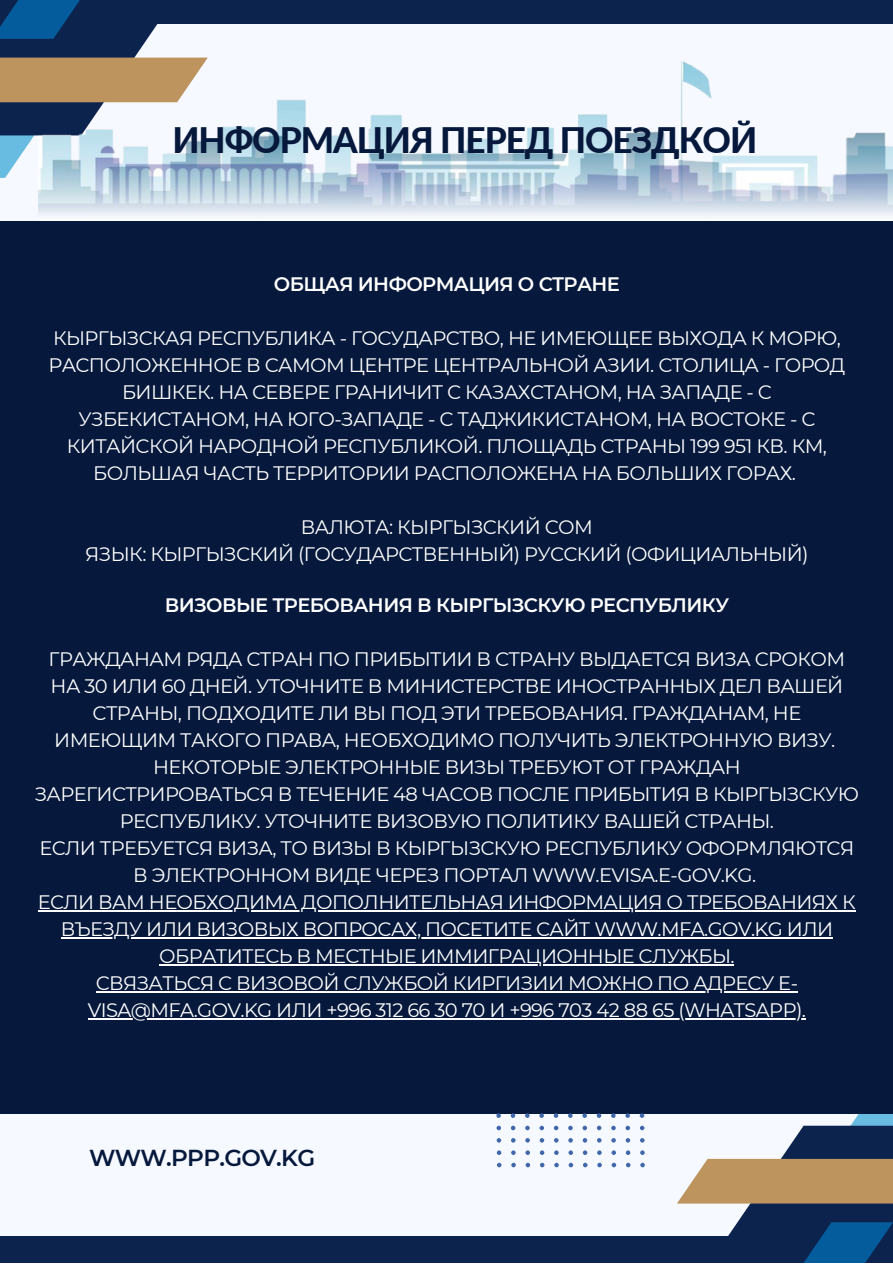
<style>
.page{position:relative;width:893px;height:1264px;background:#fff}
.page>*{position:absolute;margin:0;border:0;box-sizing:border-box;transform-origin:0 0}
.t1{font:800 35.1px "Lato";letter-spacing:-.03em;color:#06193c}
.t2{font:600 23.1px "Montserrat";letter-spacing:-.03em;color:#06193c}
.t3{font:19.5px/27px "Montserrat";letter-spacing:-.03em;color:#fff;text-align:center}
.t4{font:600 19.5px "Montserrat";letter-spacing:-.03em;color:#fff}
</style>
<div class="page">
<div style="left:0;top:0;width:892px;height:1262px;background:#f6f9ff"></div>
<svg style="left:0;top:0;width:208px;height:178px"></svg>
<div style="left:139px;top:0;width:753px;height:24px;background:#0c234d"></div>
<svg style="left:677px;top:1113px;width:215px;height:149px"></svg>
<div style="left:0;top:1235px;width:745px;height:27px;background:#0c234d"></div>
<div style="left:0;top:221px;width:892px;height:892px;background:#06193c"></div>
<svg style="left:496px;top:1113px;width:5px;height:4px"></svg>
<svg style="left:510px;top:1113px;width:5px;height:4px"></svg>
<svg style="left:525px;top:1113px;width:4px;height:4px"></svg>
<svg style="left:539px;top:1113px;width:5px;height:4px"></svg>
<svg style="left:553px;top:1113px;width:5px;height:4px"></svg>
<svg style="left:568px;top:1113px;width:4px;height:4px"></svg>
<svg style="left:582px;top:1113px;width:5px;height:4px"></svg>
<svg style="left:596px;top:1113px;width:5px;height:4px"></svg>
<svg style="left:611px;top:1113px;width:4px;height:4px"></svg>
<svg style="left:625px;top:1113px;width:5px;height:4px"></svg>
<svg style="left:639px;top:1113px;width:5px;height:4px"></svg>
<svg style="left:496px;top:1125px;width:5px;height:5px"></svg>
<svg style="left:496px;top:1138px;width:5px;height:4px"></svg>
<svg style="left:496px;top:1150px;width:5px;height:4px"></svg>
<svg style="left:497px;top:1162px;width:4px;height:5px"></svg>
<svg style="left:511px;top:1125px;width:4px;height:5px"></svg>
<svg style="left:525px;top:1125px;width:4px;height:5px"></svg>
<svg style="left:539px;top:1125px;width:5px;height:5px"></svg>
<svg style="left:554px;top:1125px;width:4px;height:5px"></svg>
<svg style="left:568px;top:1125px;width:4px;height:5px"></svg>
<svg style="left:582px;top:1125px;width:5px;height:5px"></svg>
<svg style="left:597px;top:1125px;width:4px;height:5px"></svg>
<svg style="left:611px;top:1125px;width:4px;height:5px"></svg>
<svg style="left:625px;top:1125px;width:5px;height:5px"></svg>
<svg style="left:640px;top:1125px;width:4px;height:5px"></svg>
<svg style="left:511px;top:1138px;width:4px;height:4px"></svg>
<svg style="left:525px;top:1138px;width:5px;height:4px"></svg>
<svg style="left:539px;top:1138px;width:5px;height:4px"></svg>
<svg style="left:554px;top:1138px;width:4px;height:4px"></svg>
<svg style="left:568px;top:1138px;width:5px;height:4px"></svg>
<svg style="left:582px;top:1138px;width:5px;height:4px"></svg>
<svg style="left:597px;top:1138px;width:4px;height:4px"></svg>
<svg style="left:611px;top:1138px;width:5px;height:4px"></svg>
<svg style="left:625px;top:1138px;width:5px;height:4px"></svg>
<svg style="left:640px;top:1138px;width:4px;height:4px"></svg>
<svg style="left:511px;top:1150px;width:4px;height:4px"></svg>
<svg style="left:525px;top:1150px;width:5px;height:4px"></svg>
<svg style="left:539px;top:1150px;width:5px;height:4px"></svg>
<svg style="left:554px;top:1150px;width:4px;height:4px"></svg>
<svg style="left:568px;top:1150px;width:5px;height:4px"></svg>
<svg style="left:582px;top:1150px;width:5px;height:4px"></svg>
<svg style="left:597px;top:1150px;width:4px;height:4px"></svg>
<svg style="left:611px;top:1150px;width:5px;height:4px"></svg>
<svg style="left:625px;top:1150px;width:5px;height:4px"></svg>
<svg style="left:640px;top:1150px;width:4px;height:4px"></svg>
<svg style="left:511px;top:1162px;width:4px;height:5px"></svg>
<svg style="left:525px;top:1162px;width:5px;height:5px"></svg>
<svg style="left:540px;top:1162px;width:4px;height:5px"></svg>
<svg style="left:554px;top:1162px;width:4px;height:5px"></svg>
<svg style="left:568px;top:1162px;width:5px;height:5px"></svg>
<svg style="left:583px;top:1162px;width:4px;height:5px"></svg>
<svg style="left:597px;top:1162px;width:4px;height:5px"></svg>
<svg style="left:611px;top:1162px;width:5px;height:5px"></svg>
<svg style="left:626px;top:1162px;width:4px;height:5px"></svg>
<svg style="left:640px;top:1162px;width:4px;height:5px"></svg>
<img style="left:39px;top:61px;width:853px;height:153px">
<hr style="left:38px;top:910px;width:817px;height:1px;background:#fff">
<hr style="left:61px;top:937px;width:771px;height:1px;background:#fff">
<hr style="left:159px;top:964px;width:575px;height:1px;background:#fff">
<hr style="left:96px;top:991px;width:701px;height:1px;background:#fff">
<hr style="left:88px;top:1018px;width:717px;height:1px;background:#fff">
<p class="t1" style="left:172px;top:119px;width:586px">ИНФОРМАЦИЯ ПЕРЕД ПОЕЗДКОЙ</p>
<p class="t4" style="left:274px;top:272px;width:347px">ОБЩАЯ ИНФОРМАЦИЯ О СТРАНЕ</p>
<p class="t3" style="left:48px;top:324px;width:798px">КЫРГЫЗСКАЯ РЕСПУБЛИКА - ГОСУДАРСТВО, НЕ ИМЕЮЩЕЕ ВЫХОДА К МОРЮ, РАСПОЛОЖЕННОЕ В САМОМ ЦЕНТРЕ ЦЕНТРАЛЬНОЙ АЗИИ. СТОЛИЦА - ГОРОД БИШКЕК. НА СЕВЕРЕ ГРАНИЧИТ С КАЗАХСТАНОМ, НА ЗАПАДЕ - С УЗБЕКИСТАНОМ, НА ЮГО-ЗАПАДЕ - С ТАДЖИКИСТАНОМ, НА ВОСТОКЕ - С КИТАЙСКОЙ НАРОДНОЙ РЕСПУБЛИКОЙ. ПЛОЩАДЬ СТРАНЫ 199 951 КВ. КМ, БОЛЬШАЯ ЧАСТЬ ТЕРРИТОРИИ РАСПОЛОЖЕНА НА БОЛЬШИХ ГОРАХ.</p>
<p class="t3" style="left:301px;top:513px;width:293px">ВАЛЮТА: КЫРГЫЗСКИЙ СОМ</p>
<p class="t3" style="left:85px;top:540px;width:724px">ЯЗЫК: КЫРГЫЗСКИЙ (ГОСУДАРСТВЕННЫЙ) РУССКИЙ (ОФИЦИАЛЬНЫЙ)</p>
<p class="t4" style="left:165px;top:593px;width:565px">ВИЗОВЫЕ ТРЕБОВАНИЯ В КЫРГЫЗСКУЮ РЕСПУБЛИКУ</p>
<p class="t3" style="left:49px;top:646px;width:798px">ГРАЖДАНАМ РЯДА СТРАН ПО ПРИБЫТИИ В СТРАНУ ВЫДАЕТСЯ ВИЗА СРОКОМ НА 30 ИЛИ 60 ДНЕЙ. УТОЧНИТЕ В МИНИСТЕРСТВЕ ИНОСТРАННЫХ ДЕЛ ВАШЕЙ СТРАНЫ, ПОДХОДИТЕ ЛИ ВЫ ПОД ЭТИ ТРЕБОВАНИЯ. ГРАЖДАНАМ, НЕ ИМЕЮЩИМ ТАКОГО ПРАВА, НЕОБХОДИМО ПОЛУЧИТЬ ЭЛЕКТРОННУЮ ВИЗУ.</p>
<p class="t3" style="left:35px;top:753px;width:825px">НЕКОТОРЫЕ ЭЛЕКТРОННЫЕ ВИЗЫ ТРЕБУЮТ ОТ ГРАЖДАН<br>ЗАРЕГИСТРИРОВАТЬСЯ В ТЕЧЕНИЕ 48 ЧАСОВ ПОСЛЕ ПРИБЫТИЯ В КЫРГЫЗСКУЮ<br>РЕСПУБЛИКУ. УТОЧНИТЕ ВИЗОВУЮ ПОЛИТИКУ ВАШЕЙ СТРАНЫ.</p>
<p class="t3" style="left:40px;top:834px;width:816px">ЕСЛИ ТРЕБУЕТСЯ ВИЗА, ТО ВИЗЫ В КЫРГЫЗСКУЮ РЕСПУБЛИКУ ОФОРМЛЯЮТСЯ<br>В ЭЛЕКТРОННОМ ВИДЕ ЧЕРЕЗ ПОРТАЛ WWW.EVISA.E-GOV.KG.</p>
<p class="t3" style="left:38px;top:888px;width:819px">ЕСЛИ ВАМ НЕОБХОДИМА ДОПОЛНИТЕЛЬНАЯ ИНФОРМАЦИЯ О ТРЕБОВАНИЯХ К<br>ВЪЕЗДУ ИЛИ ВИЗОВЫХ ВОПРОСАХ, ПОСЕТИТЕ САЙТ WWW.MFA.GOV.KG ИЛИ<br>ОБРАТИТЕСЬ В МЕСТНЫЕ ИММИГРАЦИОННЫЕ СЛУЖБЫ.</p>
<p class="t3" style="left:88px;top:969px;width:719px">СВЯЗАТЬСЯ С ВИЗОВОЙ СЛУЖБОЙ КИРГИЗИИ МОЖНО ПО АДРЕСУ E-<br>VISA@MFA.GOV.KG ИЛИ +996 312 66 30 70 И +996 703 42 88 65 (WHATSAPP).</p>
<p class="t2" style="left:89px;top:1143px;width:227px">WWW.PPP.GOV.KG</p>
</div>
